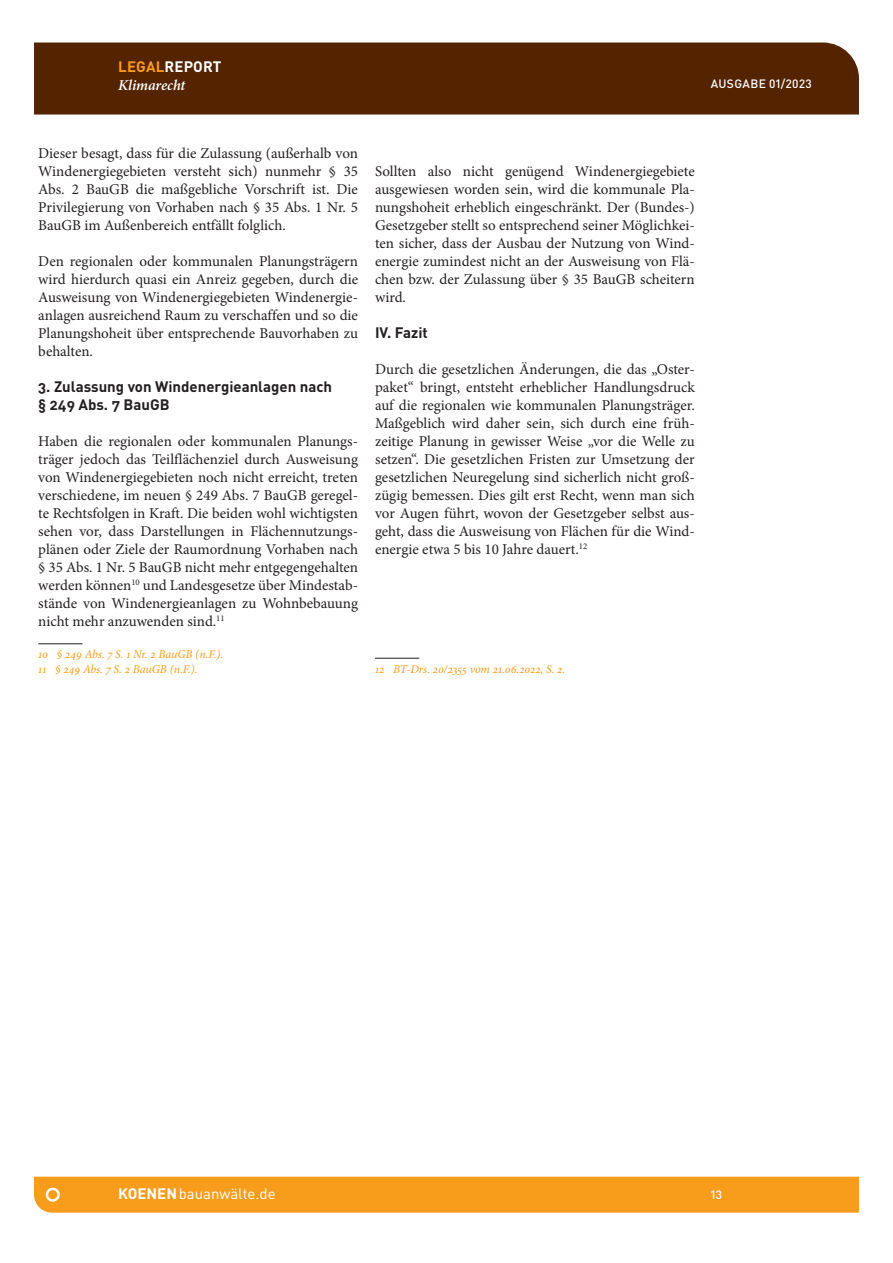
<style>
.page{position:relative;width:893px;height:1263px;background:#fff}
.page>*{position:absolute;margin:0;border:0;box-sizing:border-box;transform-origin:0 0}
.Standard_DIN_OT_10_p{font:15px/18px "Minion Pro";color:#231f20;text-align:justify}
.Standard_DIN_OT_10_p-2{font:700 15px/18px "DINOT";color:#231f20}
.t1{font:15px "DINOT";color:#fff}
.t2{font:700 15px "DINOT";letter-spacing:.01em;color:#fff}
.t3{font:italic 600 15px "Minion Pro";letter-spacing:-.01em;color:#fff}
.Fußnoten{font:italic 12px "Minion Pro";color:#f89c1c}
.t4{font:500 12px "DINOT";letter-spacing:.03em;color:#fff}
.s1{color:#f89c1c}
.s2{font-weight:700}
</style>
<div class="page">
<div style="left:34px;top:43px;width:825px;height:72px;background:#542300"></div>
<div style="left:34px;top:1177px;width:825px;height:36px;background:#f89c1c"></div>
<hr style="left:38px;top:643px;width:44px;height:1px;background:#231f20">
<hr style="left:375px;top:658px;width:44px;height:1px;background:#231f20">
<p class="t2" style="left:118px;top:57px;width:105px"><span class="s1">LEGAL</span>REPORT</p>
<p class="t3" style="left:118px;top:76px;width:69px">Klimarecht</p>
<p class="t4" style="left:711px;top:76px;width:103px">AUSGABE 01/2023</p>
<p class="Standard_DIN_OT_10_p" style="left:38px;top:145px;width:321px">Dieser besagt, dass für die Zulassung (außerhalb von Windenergiegebieten versteht sich) nunmehr § 35<br>Abs. 2 BauGB die maßgebliche Vorschrift ist. Die Privilegierung von Vorhaben nach § 35 Abs. 1 Nr. 5<br>BauGB im Außenbereich entfällt folglich.</p>
<p class="Standard_DIN_OT_10_p" style="left:38px;top:253px;width:321px">Den regionalen oder kommunalen Planungsträgern wird hierdurch quasi ein Anreiz gegeben, durch die Ausweisung von Windenergiegebieten Windenergie&shy;anlagen ausreichend Raum zu verschaffen und so die Planungshoheit über entsprechende Bauvorhaben zu behalten.</p>
<p class="Standard_DIN_OT_10_p-2" style="left:38px;top:378px;width:295px">3. Zulassung von Windenergieanlagen nach § 249 Abs. 7 BauGB</p>
<p class="Standard_DIN_OT_10_p" style="left:38px;top:433px;width:321px">Haben die regionalen oder kommunalen Planungs&shy;träger jedoch das Teilflächenziel durch Ausweisung von Windenergiegebieten noch nicht erreicht, treten verschiedene, im neuen § 249 Abs. 7 BauGB geregel&shy;te Rechtsfolgen in Kraft. Die beiden wohl wichtigsten sehen vor, dass Darstellungen in Flächennutzungs&shy;plänen oder Ziele der Raumordnung Vorhaben nach § 35 Abs. 1 Nr. 5 BauGB nicht mehr entgegengehalten werden können<sup>10</sup> und Landesgesetze über Mindestab&shy;stände von Windenergieanlagen zu Wohnbebauung nicht mehr anzuwenden sind.<sup>11</sup></p>
<p class="Fußnoten" style="left:38px;top:646px;width:187px">10 § 249 Abs. 7 S. 1 Nr. 2 BauGB (n.F.).</p>
<p class="Fußnoten" style="left:38px;top:660px;width:161px">11 § 249 Abs. 7 S. 2 BauGB (n.F.).</p>
<p class="Standard_DIN_OT_10_p" style="left:375px;top:162px;width:321px">Sollten also nicht genügend Windenergiegebiete ausgewiesen worden sein, wird die kommunale Pla&shy;nungshoheit erheblich eingeschränkt. Der (Bundes-)<br>Gesetzgeber stellt so entsprechend seiner Möglichkei&shy;ten sicher, dass der Ausbau der Nutzung von Wind&shy;energie zumindest nicht an der Ausweisung von Flä&shy;chen bzw. der Zulassung über § 35 BauGB scheitern wird.</p>
<p class="Standard_DIN_OT_10_p-2" style="left:375px;top:323px;width:54px">IV. Fazit</p>
<p class="Standard_DIN_OT_10_p" style="left:375px;top:360px;width:321px">Durch die gesetzlichen Änderungen, die das „Oster&shy;paket“ bringt, entsteht erheblicher Handlungsdruck auf die regionalen wie kommunalen Planungsträger.<br>Maßgeblich wird daher sein, sich durch eine früh&shy;zeitige Planung in gewisser Weise „vor die Welle zu setzen“. Die gesetzlichen Fristen zur Umsetzung der gesetzlichen Neuregelung sind sicherlich nicht groß&shy;zügig bemessen. Dies gilt erst Recht, wenn man sich vor Augen führt, wovon der Gesetzgeber selbst aus&shy;geht, dass die Ausweisung von Flächen für die Wind&shy;energie etwa 5 bis 10 Jahre dauert.<sup>12</sup></p>
<p class="Fußnoten" style="left:375px;top:660px;width:192px">12 BT-Drs. 20/2355 vom 21.06.2022, S. 2.</p>
<p class="t1" style="left:118px;top:1184px;width:159px"><span class="s2">KOENEN</span> bauanwälte.de</p>
<p class="t4" style="left:711px;top:1187px;width:13px">13</p>
</div>
